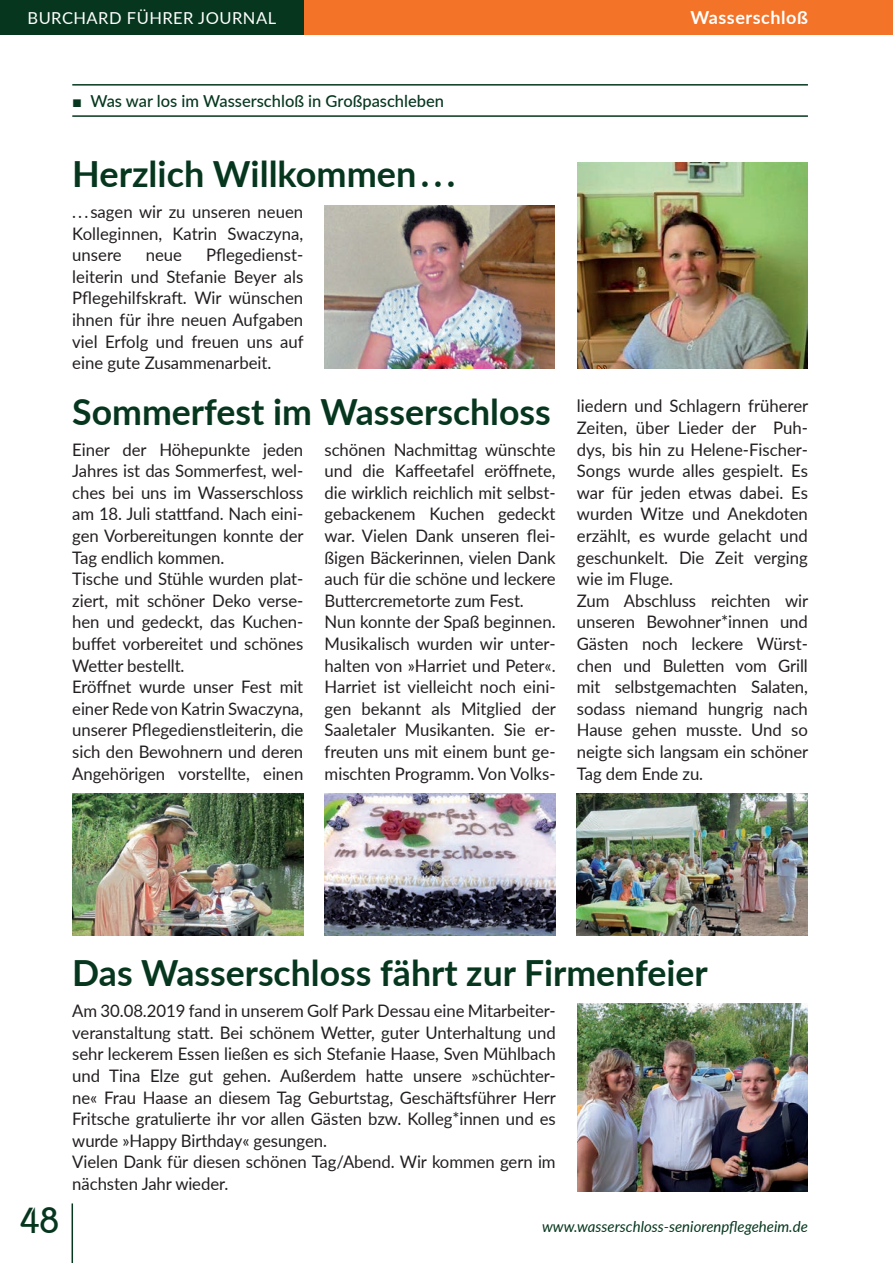
<style>
.page{position:relative;width:893px;height:1263px;background:#fff}
.page>*{position:absolute;margin:0;border:0;box-sizing:border-box;transform-origin:0 0}
.t1{font:700 36px "Lato";color:#06371e}
.t2{font:500 36px "Bauhaus IT Cby BT";color:#06371e}
.t3{font:700 18px "Lato";letter-spacing:.03em;color:#fff}
.t4{font:17.25px/21.6px "Lato";letter-spacing:-.005em;color:#231f20}
.t5{font:500 16.5px "Lato";color:#06371e}
.t6{font:16.5px "Lato";letter-spacing:.03em;color:#fff}
.t7{font:italic 15px "Lato";color:#06371e}
.s1{font-family:"Arial";font-weight:400}
</style>
<div class="page">
<hr style="left:72px;top:1203px;width:1px;height:60px;background:#06371e">
<hr style="left:72px;top:84px;width:736px;height:2px;background:#06371e">
<hr style="left:72px;top:115px;width:736px;height:2px;background:#06371e">
<div style="left:0;top:0;width:893px;height:34px;background:#f37328"></div>
<div style="left:0;top:0;width:303px;height:34px;background:#06371e"></div>
<img style="left:577px;top:162px;width:231px;height:207px">
<img style="left:324px;top:205px;width:231px;height:164px">
<img style="left:577px;top:1003px;width:231px;height:188px">
<img style="left:72px;top:793px;width:231px;height:142px">
<img style="left:577px;top:793px;width:231px;height:142px">
<img style="left:325px;top:793px;width:231px;height:142px">
<p class="t6" style="left:28px;top:6px;width:250px">BURCHARD FÜHRER JOURNAL</p>
<p class="t3" style="left:690px;top:4px;width:119px">Wasserschloß</p>
<p class="t5" style="left:72px;top:89px;width:373px"><span class="s1">■</span> Was war los im Wasserschloß in Großpaschleben</p>
<h1 class="t1" style="left:72px;top:148px;width:385px">Herzlich Willkommen . . .</h1>
<p class="t4" style="left:72px;top:200px;width:233px;text-align:justify">. . . sagen wir zu unseren neuen Kolleginnen, Katrin Swaczyna, unsere</p>
<p class="t4" style="left:72px;top:243px;width:233px;text-align:justify;text-indent:134px">Pflegedienst&shy;leiterin und Stefanie Beyer als Pflegehilfskraft. Wir wünschen ihnen für ihre neuen Aufgaben viel Erfolg und freuen uns auf eine gute Zusammenarbeit.</p>
<h1 class="t1" style="left:72px;top:385px;width:480px">Sommerfest im Wasserschloss</h1>
<p class="t4" style="left:72px;top:438px;width:233px">Einer der Höhepunkte jeden<br>Jahres ist das Sommerfest, wel&shy;ches bei uns im Wasserschloss am 18. Juli stattfand. Nach eini&shy;gen Vorbereitungen konnte der<br>Tag endlich kommen.<br>Tische und Stühle wurden plat&shy;ziert, mit schöner Deko verse&shy;hen und gedeckt, das Kuchen&shy;buffet vorbereitet und schönes<br>Wetter bestellt.<br>Eröffnet wurde unser Fest mit einer Rede von Katrin Swaczyna, unserer Pflegedienstleiterin, die sich den Bewohnern und deren<br>Angehörigen vorstellte, einen</p>
<p class="t4" style="left:325px;top:438px;width:233px">schönen Nachmittag wünschte und die Kaffeetafel eröffnete, die wirklich reichlich mit selbst&shy;gebackenem Kuchen gedeckt war. Vielen Dank unseren flei&shy;ßigen Bäckerinnen, vielen Dank auch für die schöne und leckere<br>Buttercremetorte zum Fest.<br>Nun konnte der Spaß beginnen.<br>Musikalisch wurden wir unter&shy;halten von »Harriet und Peter«.<br>Harriet ist vielleicht noch eini&shy;gen bekannt als Mitglied der<br>Saaletaler Musikanten. Sie er&shy;freuten uns mit einem bunt ge&shy;mischten Programm. Von Volks-</p>
<p class="t4" style="left:146px;top:243px;width:38px">neue</p>
<p class="t4" style="left:577px;top:394px;width:233px">liedern und Schlagern früherer<br>Zeiten, über Lieder der Puh&shy;dys, bis hin zu Helene-Fischer-<br>Songs wurde alles gespielt. Es war für jeden etwas dabei. Es wurden Witze und Anekdoten erzählt, es wurde gelacht und geschunkelt. Die Zeit verging wie im Fluge.<br>Zum Abschluss reichten wir unseren Bewohner*innen und<br>Gästen noch leckere Würst&shy;chen und Buletten vom Grill mit selbstgemachten Salaten, sodass niemand hungrig nach<br>Hause gehen musste. Und so neigte sich langsam ein schöner<br>Tag dem Ende zu.</p>
<h1 class="t2" style="left:20px;top:1198px;width:41px">48</h1>
<h1 class="t1" style="left:72px;top:946px;width:637px">Das Wasserschloss fährt zur Firmenfeier</h1>
<p class="t4" style="left:72px;top:999px;width:485px">Am 30.08.2019 fand in unserem Golf Park Dessau eine Mitarbeiter&shy;veranstaltung statt. Bei schönem Wetter, guter Unterhaltung und sehr leckerem Essen ließen es sich Stefanie Haase, Sven Mühlbach und Tina Elze gut gehen. Außerdem hatte unsere »schüchter&shy;ne« Frau Haase an diesem Tag Geburtstag, Geschäftsführer Herr Fritsche gratulierte ihr vor allen Gästen bzw. Kolleg*innen und es wurde »Happy Birthday« gesungen.<br>Vielen Dank für diesen schönen Tag/Abend. Wir kommen gern im nächsten Jahr wieder.</p>
<p class="t7" style="left:542px;top:1215px;width:267px">www.wasserschloss-seniorenpflegeheim.de</p>
</div>
